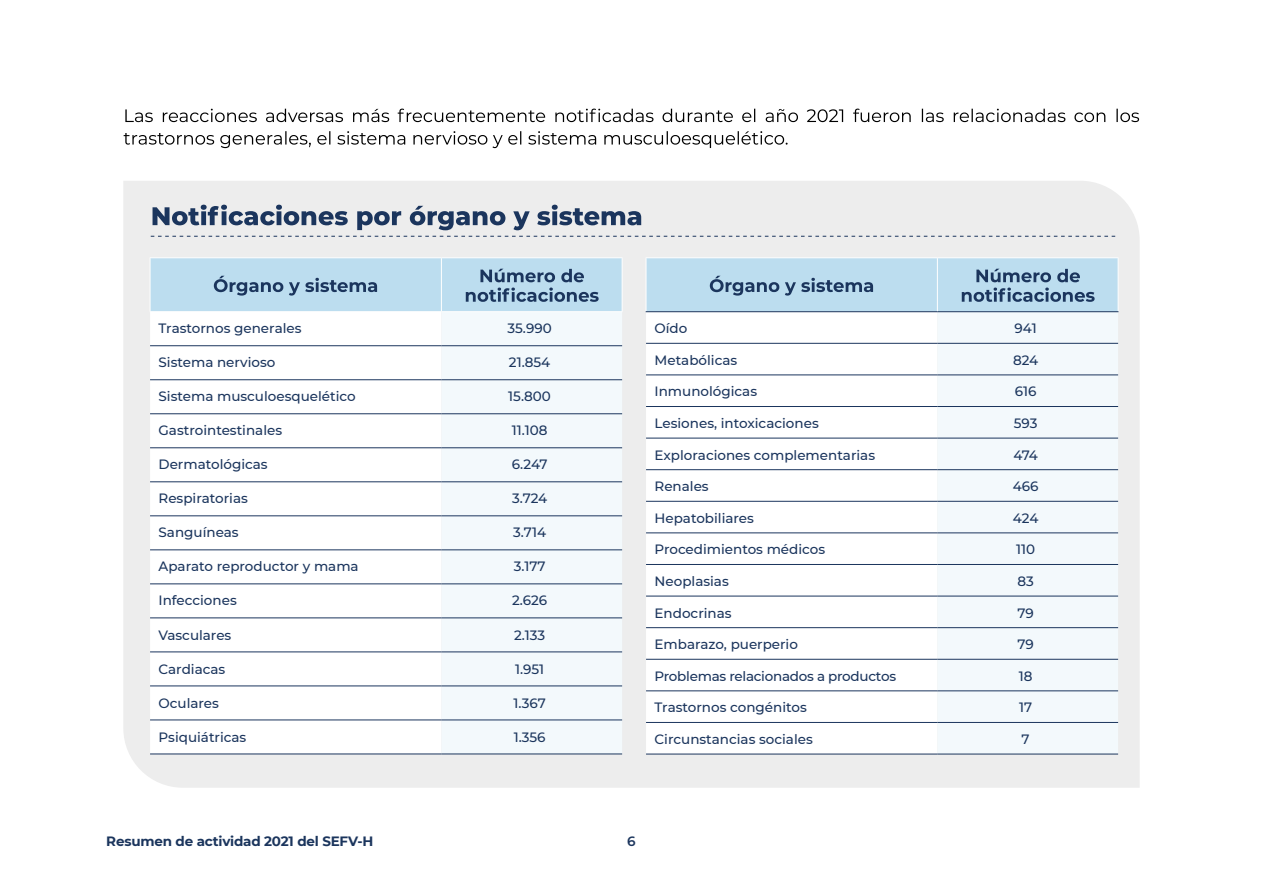
<style>
.page{position:relative;width:1263px;height:893px;background:#fff}
.page>*{position:absolute;margin:0;border:0;box-sizing:border-box;transform-origin:0 0}
.t1{font:500 13.5px "Montserrat";color:#1b355d}
.t2{font:700 13.5px "Montserrat";letter-spacing:-.015em;color:#1b355d}
.t3{font:500 13.5px "Montserrat";letter-spacing:-.02em;color:#1b355d}
.t4{font:600 13.5px "Montserrat";color:#1b355d}
</style>
<div class="page">
<svg style="left:125px;top:109px;width:1014px;height:13px"></svg>
<svg style="left:124px;top:131px;width:663px;height:17px"></svg>
<div style="left:123px;top:181px;width:1017px;height:607px;background:#ededed"></div>
<svg style="left:151px;top:236px;width:964px;height:1px"></svg>
<svg style="left:153px;top:205px;width:488px;height:25px;background:#a2acba"></svg>
<svg style="left:150px;top:312px;width:291px;height:442px"></svg>
<div style="left:441px;top:312px;width:181px;height:442px;background:#f3f9fc"></div>
<hr style="left:150px;top:257px;width:291px;height:1px;background:#fff">
<hr style="left:441px;top:257px;width:181px;height:1px;background:#fff">
<hr style="left:622px;top:258px;width:1px;height:53px;background:#fff">
<hr style="left:150px;top:345px;width:291px;height:1px;background:#1b355d">
<hr style="left:150px;top:379px;width:291px;height:1px;background:#1b355d">
<hr style="left:441px;top:345px;width:181px;height:1px;background:#1b355d">
<hr style="left:441px;top:379px;width:181px;height:1px;background:#1b355d">
<hr style="left:150px;top:413px;width:291px;height:1px;background:#1b355d">
<hr style="left:150px;top:448px;width:291px;height:1px;background:#1b355d">
<hr style="left:150px;top:482px;width:291px;height:1px;background:#1b355d">
<hr style="left:150px;top:516px;width:291px;height:1px;background:#1b355d">
<hr style="left:150px;top:550px;width:291px;height:1px;background:#1b355d">
<hr style="left:150px;top:584px;width:291px;height:1px;background:#1b355d">
<hr style="left:150px;top:618px;width:291px;height:1px;background:#1b355d">
<hr style="left:150px;top:652px;width:291px;height:1px;background:#1b355d">
<hr style="left:150px;top:686px;width:291px;height:1px;background:#1b355d">
<hr style="left:150px;top:720px;width:291px;height:1px;background:#1b355d">
<hr style="left:150px;top:754px;width:291px;height:1px;background:#1b355d">
<hr style="left:441px;top:413px;width:181px;height:1px;background:#1b355d">
<hr style="left:441px;top:448px;width:181px;height:1px;background:#1b355d">
<hr style="left:441px;top:482px;width:181px;height:1px;background:#1b355d">
<hr style="left:441px;top:516px;width:181px;height:1px;background:#1b355d">
<hr style="left:441px;top:550px;width:181px;height:1px;background:#1b355d">
<hr style="left:441px;top:584px;width:181px;height:1px;background:#1b355d">
<hr style="left:441px;top:618px;width:181px;height:1px;background:#1b355d">
<hr style="left:441px;top:652px;width:181px;height:1px;background:#1b355d">
<hr style="left:441px;top:686px;width:181px;height:1px;background:#1b355d">
<hr style="left:441px;top:720px;width:181px;height:1px;background:#1b355d">
<hr style="left:441px;top:754px;width:181px;height:1px;background:#1b355d">
<svg style="left:150px;top:258px;width:472px;height:54px;background:#afcfe2"></svg>
<svg style="left:646px;top:312px;width:291px;height:442px"></svg>
<div style="left:937px;top:312px;width:181px;height:442px;background:#f3f9fc"></div>
<hr style="left:646px;top:257px;width:291px;height:1px;background:#fff">
<hr style="left:937px;top:257px;width:181px;height:1px;background:#fff">
<hr style="left:1118px;top:258px;width:1px;height:54px;background:#fff">
<hr style="left:646px;top:343px;width:291px;height:1px;background:#1b355d">
<hr style="left:646px;top:375px;width:291px;height:1px;background:#1b355d">
<hr style="left:646px;top:406px;width:291px;height:1px;background:#1b355d">
<hr style="left:646px;top:438px;width:291px;height:1px;background:#1b355d">
<hr style="left:646px;top:469px;width:291px;height:1px;background:#1b355d">
<hr style="left:646px;top:501px;width:291px;height:1px;background:#1b355d">
<hr style="left:646px;top:533px;width:291px;height:1px;background:#1b355d">
<hr style="left:646px;top:564px;width:291px;height:1px;background:#1b355d">
<hr style="left:646px;top:596px;width:291px;height:1px;background:#1b355d">
<hr style="left:646px;top:627px;width:291px;height:1px;background:#1b355d">
<hr style="left:646px;top:659px;width:291px;height:1px;background:#1b355d">
<hr style="left:646px;top:691px;width:291px;height:1px;background:#1b355d">
<hr style="left:646px;top:722px;width:291px;height:1px;background:#1b355d">
<hr style="left:646px;top:754px;width:291px;height:1px;background:#1b355d">
<hr style="left:937px;top:343px;width:181px;height:1px;background:#1b355d">
<hr style="left:937px;top:375px;width:181px;height:1px;background:#1b355d">
<hr style="left:937px;top:406px;width:181px;height:1px;background:#1b355d">
<hr style="left:937px;top:438px;width:181px;height:1px;background:#1b355d">
<hr style="left:937px;top:469px;width:181px;height:1px;background:#1b355d">
<hr style="left:937px;top:501px;width:181px;height:1px;background:#1b355d">
<hr style="left:937px;top:533px;width:181px;height:1px;background:#1b355d">
<hr style="left:937px;top:564px;width:181px;height:1px;background:#1b355d">
<hr style="left:937px;top:596px;width:181px;height:1px;background:#1b355d">
<hr style="left:937px;top:627px;width:181px;height:1px;background:#1b355d">
<hr style="left:937px;top:659px;width:181px;height:1px;background:#1b355d">
<hr style="left:937px;top:691px;width:181px;height:1px;background:#1b355d">
<hr style="left:937px;top:722px;width:181px;height:1px;background:#1b355d">
<hr style="left:937px;top:754px;width:181px;height:1px;background:#1b355d">
<svg style="left:646px;top:258px;width:472px;height:54px;background:#accce0"></svg>
<p class="t1" style="left:159px;top:319px;width:144px">Trastornos generales</p>
<p class="t1" style="left:508px;top:319px;width:46px">35.990</p>
<p class="t1" style="left:159px;top:353px;width:118px">Sistema nervioso</p>
<p class="t1" style="left:509px;top:353px;width:43px">21.854</p>
<p class="t1" style="left:159px;top:387px;width:199px">Sistema musculoesquelético</p>
<p class="t1" style="left:508px;top:387px;width:44px">15.800</p>
<p class="t1" style="left:159px;top:421px;width:125px">Gastrointestinales</p>
<p class="t1" style="left:512px;top:421px;width:37px">11.108</p>
<p class="t1" style="left:159px;top:455px;width:111px">Dermatológicas</p>
<p class="t1" style="left:512px;top:455px;width:37px">6.247</p>
<p class="t1" style="left:159px;top:489px;width:91px">Respiratorias</p>
<p class="t1" style="left:512px;top:489px;width:37px">3.724</p>
<p class="t1" style="left:159px;top:523px;width:82px">Sanguíneas</p>
<p class="t1" style="left:513px;top:523px;width:34px">3.714</p>
<p class="t1" style="left:159px;top:557px;width:202px">Aparato reproductor y mama</p>
<p class="t1" style="left:514px;top:557px;width:33px">3.177</p>
<p class="t1" style="left:159px;top:591px;width:80px">Infecciones</p>
<p class="t1" style="left:512px;top:591px;width:37px">2.626</p>
<p class="t1" style="left:159px;top:625px;width:74px">Vasculares</p>
<p class="t1" style="left:514px;top:625px;width:33px">2.133</p>
<p class="t1" style="left:159px;top:659px;width:68px">Cardiacas</p>
<p class="t1" style="left:515px;top:659px;width:31px">1.951</p>
<p class="t1" style="left:159px;top:693px;width:62px">Oculares</p>
<p class="t1" style="left:513px;top:693px;width:34px">1.367</p>
<p class="t1" style="left:159px;top:727px;width:89px">Psiquiátricas</p>
<p class="t1" style="left:514px;top:727px;width:33px">1.356</p>
<p class="t1" style="left:654px;top:319px;width:34px">Oído</p>
<p class="t1" style="left:1015px;top:319px;width:24px">941</p>
<p class="t1" style="left:654px;top:351px;width:84px">Metabólicas</p>
<p class="t1" style="left:1013px;top:351px;width:27px">824</p>
<p class="t1" style="left:654px;top:382px;width:104px">Inmunológicas</p>
<p class="t1" style="left:1015px;top:382px;width:23px">616</p>
<p class="t1" style="left:654px;top:414px;width:166px">Lesiones, intoxicaciones</p>
<p class="t1" style="left:1014px;top:414px;width:25px">593</p>
<p class="t1" style="left:654px;top:445px;width:222px">Exploraciones complementarias</p>
<p class="t1" style="left:1013px;top:445px;width:26px">474</p>
<p class="t1" style="left:654px;top:477px;width:56px">Renales</p>
<p class="t1" style="left:1013px;top:477px;width:27px">466</p>
<p class="t1" style="left:654px;top:509px;width:101px">Hepatobiliares</p>
<p class="t1" style="left:1013px;top:509px;width:27px">424</p>
<p class="t1" style="left:654px;top:540px;width:172px">Procedimientos médicos</p>
<p class="t1" style="left:1016px;top:540px;width:20px">110</p>
<p class="t1" style="left:654px;top:572px;width:76px">Neoplasias</p>
<p class="t1" style="left:1017px;top:572px;width:18px">83</p>
<p class="t1" style="left:654px;top:603px;width:79px">Endocrinas</p>
<p class="t1" style="left:1017px;top:603px;width:18px">79</p>
<p class="t1" style="left:654px;top:635px;width:145px">Embarazo, puerperio</p>
<p class="t1" style="left:1017px;top:635px;width:18px">79</p>
<p class="t3" style="left:654px;top:667px;width:243px">Problemas relacionados a productos</p>
<p class="t1" style="left:1019px;top:667px;width:15px">18</p>
<p class="t1" style="left:654px;top:698px;width:154px">Trastornos congénitos</p>
<p class="t1" style="left:1019px;top:698px;width:15px">17</p>
<p class="t1" style="left:654px;top:730px;width:160px">Circunstancias sociales</p>
<p class="t1" style="left:1021px;top:730px;width:10px">7</p>
<p class="t2" style="left:106px;top:831px;width:269px">Resumen de actividad 2021 del SEFV-H</p>
<p class="t4" style="left:627px;top:831px;width:10px">6</p>
</div>
